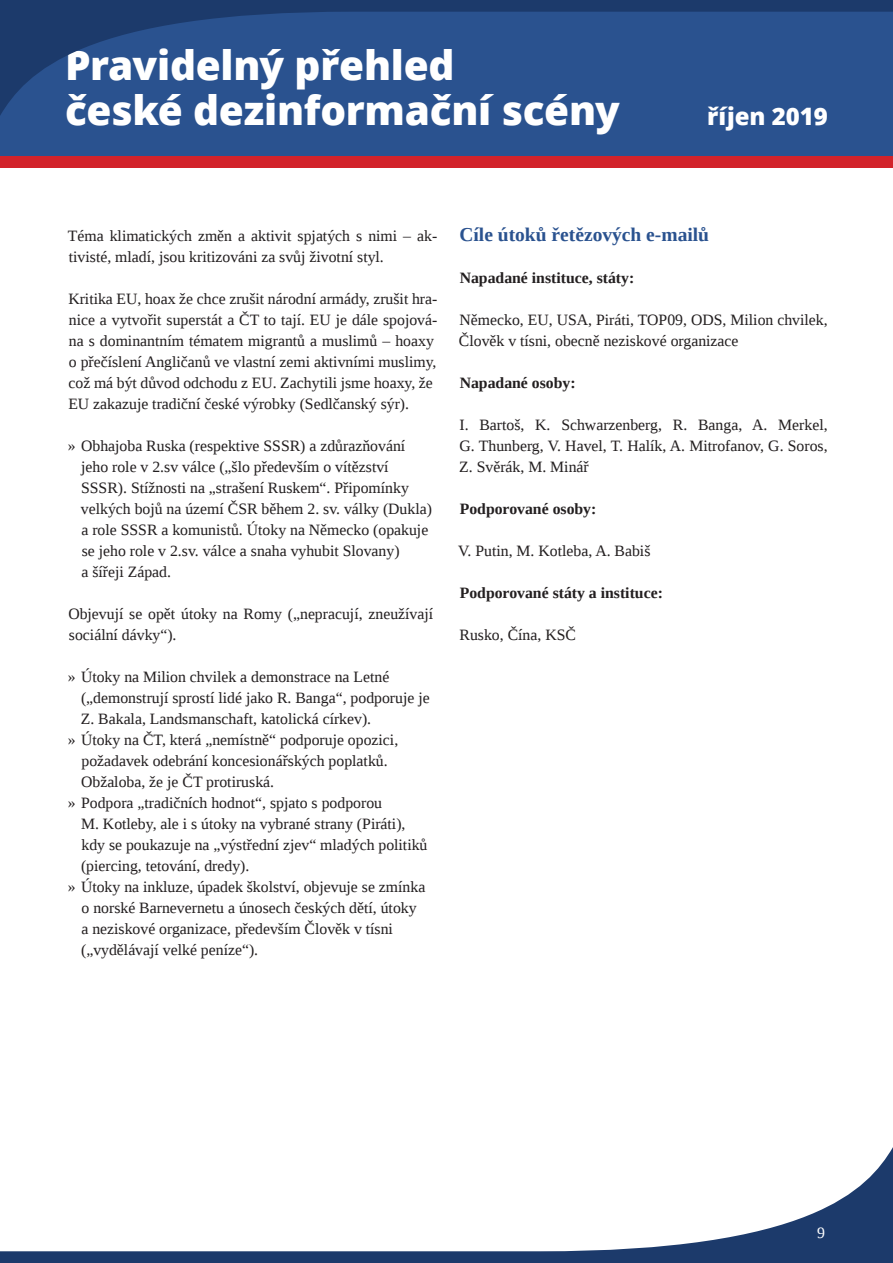
<style>
.page{position:relative;width:893px;height:1263px;background:#fff}
.page>*{position:absolute;margin:0;border:0;box-sizing:border-box;transform-origin:0 0}
.t1{font:800 40.5px/45px "Open Sans";letter-spacing:-.01em;color:#fff}
.t2{font:800 24px "Open Sans";color:#fff}
.t3{font:700 19.5px "Liberation Serif";color:#2a528f}
.t4{font:15.75px/21px "Liberation Serif";color:#231f20}
.t5{font:700 15.75px "Liberation Serif";color:#231f20}
.t6{font:15.75px "Liberation Serif";color:#fff}
</style>
<div class="page">
<div style="left:0;top:0;width:893px;height:156px;background:#2a528f"></div>
<div style="left:0;top:156px;width:893px;height:12px;background:#d2232a"></div>
<svg style="left:0;top:0;width:893px;height:115px"></svg>
<svg style="left:0;top:1147px;width:893px;height:116px"></svg>
<h1 class="t1" style="left:65px;top:41px;width:556px">Pravidelný přehled<br>české dezinformační scény</h1>
<h2 class="t2" style="left:707px;top:98px;width:122px">říjen 2019</h2>
<p class="t4" style="left:68px;top:225px;width:371px">Téma klimatických změn a aktivit spjatých s nimi – ak&shy;tivisté, mladí, jsou kritizováni za svůj životní styl.</p>
<p class="t4" style="left:68px;top:288px;width:370px">Kritika EU, hoax že chce zrušit národní armády, zrušit hra&shy;nice a vytvořit superstát a ČT to tají. EU je dále spojová&shy;na s dominantním tématem migrantů a muslimů – hoaxy o přečíslení Angličanů ve vlastní zemi aktivními muslimy, což má být důvod odchodu z EU. Zachytili jsme hoaxy, že EU zakazuje tradiční české výrobky (Sedlčanský sýr).</p>
<p class="t4" style="left:81px;top:435px;width:353px;text-indent:-13px">» Obhajoba Ruska (respektive SSSR) a zdůrazňování jeho role v 2.sv válce („šlo především o vítězství SSSR). Stížnosti na „strašení Ruskem“. Připomínky velkých bojů na území ČSR během 2. sv. války (Dukla) a role SSSR a komunistů. Útoky na Německo (opakuje se jeho role v 2.sv. válce a snaha vyhubit Slovany)<br>a šířeji Západ.</p>
<p class="t4" style="left:68px;top:603px;width:366px">Objevují se opět útoky na Romy („nepracují, zneužívají sociální dávky“).</p>
<p class="t4" style="left:68px;top:666px;width:323px">» Útoky na Milion chvilek a demonstrace na Letné</p>
<p class="t4" style="left:81px;top:687px;width:350px">(„demonstrují sprostí lidé jako R. Banga“, podporuje je</p>
<p class="t4" style="left:81px;top:708px;width:292px">Z. Bakala, Landsmanschaft, katolická církev).</p>
<p class="t4" style="left:68px;top:729px;width:332px">» Útoky na ČT, která „nemístně“ podporuje opozici,</p>
<p class="t4" style="left:81px;top:750px;width:308px">požadavek odebrání koncesionářských poplatků.</p>
<p class="t4" style="left:81px;top:771px;width:195px">Obžaloba, že je ČT protiruská.</p>
<p class="t4" style="left:68px;top:792px;width:316px">» Podpora „tradičních hodnot“, spjato s podporou</p>
<p class="t4" style="left:81px;top:813px;width:326px">M. Kotleby, ale i s útoky na vybrané strany (Piráti),</p>
<p class="t4" style="left:81px;top:834px;width:348px">kdy se poukazuje na „výstřední zjev“ mladých politiků</p>
<p class="t4" style="left:81px;top:855px;width:170px">(piercing, tetování, dredy).</p>
<p class="t4" style="left:68px;top:876px;width:359px">» Útoky na inkluze, úpadek školství, objevuje se zmínka</p>
<p class="t4" style="left:82px;top:897px;width:337px">o norské Barnevernetu a únosech českých dětí, útoky</p>
<p class="t4" style="left:81px;top:918px;width:313px">a neziskové organizace, především Člověk v tísni</p>
<p class="t4" style="left:81px;top:939px;width:179px">(„vydělávají velké peníze“).</p>
<p class="t3" style="left:459px;top:221px;width:251px">Cíle útoků řetězových e-mailů</p>
<p class="t5" style="left:460px;top:267px;width:176px">Napadané instituce, státy:</p>
<p class="t4" style="left:459px;top:309px;width:370px">Německo, EU, USA, Piráti, TOP09, ODS, Milion chvilek,<br>Člověk v tísni, obecně neziskové organizace</p>
<p class="t5" style="left:460px;top:372px;width:117px">Napadané osoby:</p>
<p class="t4" style="left:459px;top:414px;width:370px;text-align:justify">I. Bartoš, K. Schwarzenberg, R. Banga, A. Merkel, G. Thunberg, V. Havel, T. Halík, A. Mitrofanov, G. Soros, Z. Svěrák, M. Minář</p>
<p class="t5" style="left:460px;top:498px;width:138px">Podporované osoby:</p>
<p class="t4" style="left:458px;top:540px;width:194px">V. Putin, M. Kotleba, A. Babiš</p>
<p class="t5" style="left:460px;top:582px;width:205px">Podporované státy a instituce:</p>
<p class="t4" style="left:460px;top:624px;width:118px">Rusko, Čína, KSČ</p>
<p class="t6" style="left:817px;top:1222px;width:9px">9</p>
</div>
